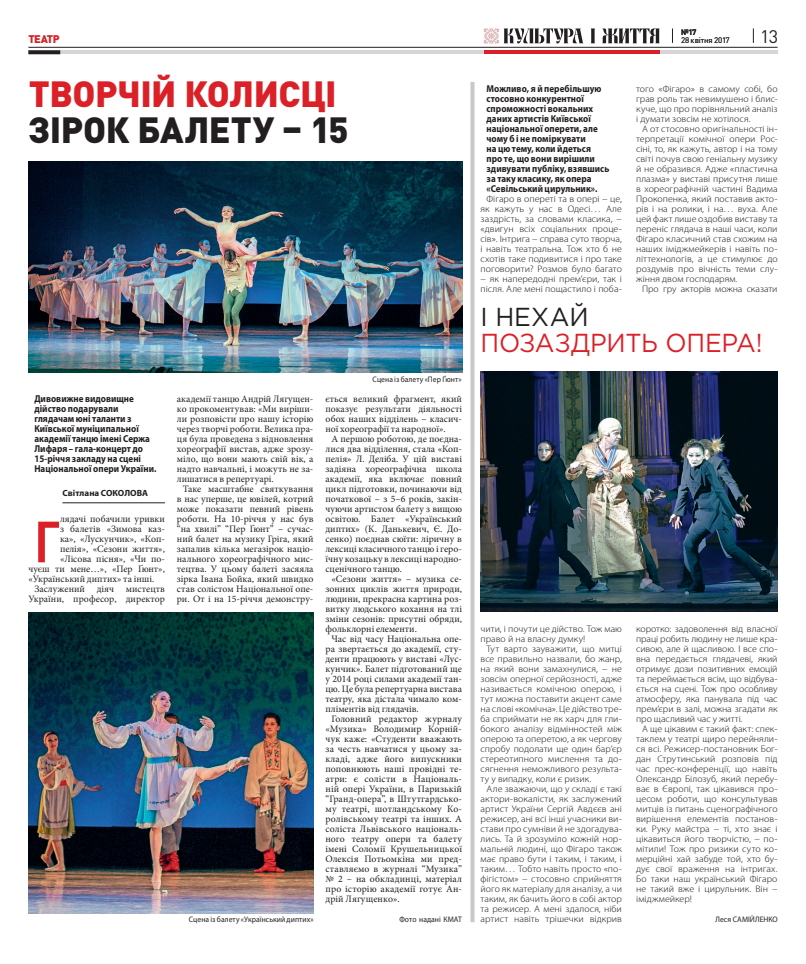
<style>
.page{position:relative;width:806px;height:964px;background:#fff}
.page>*{position:absolute;margin:0;border:0;box-sizing:border-box;transform-origin:0 0}
.BUKVICA{font:600 60.3px "Myriad Pro";color:#db2027;scale:.89 1}
.ZAGOLOVOK_1{font:900 36px/36px "DIN Pro";letter-spacing:-.015em;color:#db2027}
.PODZAGOLOVOK_2{font:26px/26px "Gotham Pro";letter-spacing:-.01em;color:#db2027;scale:.96 1}
.t1{font:18px "DIN Pro";color:#231f20}
.naz_Rubriki{font:900 11px "DIN Pro";letter-spacing:-.045em;color:#d62128}
.КЖ_текст_9_10___Bold{font:700 10px/10px "Myriad Pro";letter-spacing:.005em;color:#231f20;scale:.9 1}
.КЖ_текст_9_10{font:9.8px/10px "Minion Pro";color:#231f20;text-align:justify}
.BUKVICA-2{font:9.8px "Minion Pro";color:#231f20}
.KOLONKA_osn{font:300 semi-condensed 9.4px/10px "Myriad Pro";color:#231f20;text-align:justify;scale:1.16 1}
.КЖ_АВТОР_Верх{font:700 9px "Myriad Pro";letter-spacing:.005em;color:#231f20}
.КЖ_АВТОР_низ{font:8px "Myriad Pro";letter-spacing:.01em;color:#231f20;scale:.95 1}
.t2{font:8px/8px "DIN Pro";letter-spacing:-.01em;color:#231f20}
.s1{font-weight:700}
.s2{color:#231f20}
</style>
<div class="page">
<svg style="left:483px;top:28px;width:176px;height:16px"></svg>
<hr style="left:28px;top:47px;width:749px;height:1px;background:#231f20">
<svg style="left:752px;top:28px;width:1px;height:15px"></svg>
<svg style="left:672px;top:28px;width:1px;height:15px"></svg>
<hr style="left:28px;top:50px;width:749px;height:4px;background:#d4d5d4">
<hr style="left:483px;top:50px;width:176px;height:4px;background:#d62128">
<svg style="left:470px;top:82px;width:4px;height:840px;background:#cdced0"></svg>
<svg style="left:28px;top:50px;width:32px;height:4px"></svg>
<hr style="left:62px;top:503px;width:103px;height:1px;background:#231f20">
<img style="left:29px;top:162px;width:433px;height:210px">
<img style="left:480px;top:371px;width:296px;height:241px">
<img style="left:28px;top:613px;width:285px;height:300px">
<p class="t2" style="left:680px;top:28px;width:50px"><span class="s1">№17<br></span>28 квітня 2017</p>
<p class="naz_Rubriki" style="left:28px;top:32px;width:33px">ТЕАТР</p>
<h3 class="t1" style="left:759px;top:24px;width:19px">13</h3>
<p class="ZAGOLOVOK_1" style="left:29px;top:74px;width:321px">ТВОРЧІЙ КОЛИСЦІ<br><span class="s2">ЗІРОК БАЛЕТУ – 15</span></p>
<p class="КЖ_АВТОР_низ" style="left:372px;top:375px;width:95px">Сцена із балету «Пер Ґюнт»</p>
<p class="КЖ_текст_9_10___Bold" style="left:34px;top:394px;width:137px">Дивовижне видовищне дійство подарували глядачам юні таланти з<br>Київської муніципальної академії танцю імені Сержа<br>Лифаря – гала-концерт до<br>15-річчя закладу на сцені<br>Національної опери України.</p>
<p class="КЖ_АВТОР_Верх" style="left:62px;top:487px;width:87px">Світлана СОКОЛОВА</p>
<p class="BUKVICA" style="left:34px;top:504px;width:30px">Г</p>
<p class="BUKVICA-2" style="left:60px;top:513px;width:106px">лядачі побачили уривки</p>
<p class="BUKVICA-2" style="left:60px;top:523px;width:106px">з балетів «Зимова каз-</p>
<p class="BUKVICA-2" style="left:60px;top:533px;width:106px">ка», «Лускунчик», «Коп-</p>
<p class="BUKVICA-2" style="left:60px;top:543px;width:106px">пелія», «Сезони життя»,</p>
<p class="BUKVICA-2" style="left:60px;top:553px;width:106px">«Лісова пісня», «Чи по-</p>
<p class="BUKVICA-2" style="left:28px;top:563px;width:138px">чуєш ти мене…», «Пер Ґюнт»,</p>
<p class="BUKVICA-2" style="left:28px;top:573px;width:127px">«Український диптих» та інші.</p>
<p class="КЖ_текст_9_10" style="left:28px;top:584px;width:138px;text-align:right">Заслужений діяч мистецтв<br>України, професор, директор</p>
<p class="КЖ_текст_9_10" style="left:177px;top:394px;width:138px">академії танцю Андрій Лягущен&shy;ко прокоментував: «Ми виріши&shy;ли розповісти про нашу історію через творчі роботи. Велика пра&shy;ця була проведена з відновлення хореографії вистав, адже зрозу&shy;міло, що вони мають свій вік, а надто навчальні, і можуть не за&shy;лишатися в репертуарі.</p>
<p class="КЖ_текст_9_10" style="left:177px;top:484px;width:138px;text-indent:6px">Таке масштабне святкування в нас уперше, це ювілей, котрий може показати певний рівень роботи. На 10-річчя у нас був “на хвилі” “Пер Ґюнт” – сучас&shy;ний балет на музику Гріга, який запалив кілька мегазірок націо&shy;нального хореографічного мис&shy;тецтва. У цьому балеті засяяла зірка Івана Бойка, який швидко став солістом Національної опе&shy;ри. От і на 15-річчя демонстру-</p>
<p class="КЖ_АВТОР_низ" style="left:189px;top:915px;width:133px">Сцена із балету «Український диптих»</p>
<p class="КЖ_текст_9_10" style="left:325px;top:394px;width:138px">ється великий фрагмент, який показує результати діяльності обох наших відділень – класич&shy;ної хореографії та народної».</p>
<p class="КЖ_текст_9_10" style="left:325px;top:434px;width:138px;text-indent:6px">А першою роботою, де поєдна&shy;лися два відділення, стала «Коп&shy;пелія» Л. Деліба. У цій виставі задіяна хореографічна школа академії, яка включає повний цикл підготовки, починаючи від початкової – з 5–6 років, закін&shy;чуючи артистом балету з вищою освітою. Балет «Український диптих» (К. Данькевич, Є. До&shy;сенко) поєднав сюїти: ліричну в лексиці класичного танцю і геро&shy;їчну козацьку в лексиці народно&shy;сценічного танцю.</p>
<p class="КЖ_текст_9_10" style="left:325px;top:574px;width:138px;text-indent:6px">«Сезони життя» – музика се&shy;зонних циклів життя природи, людини, прекрасна картина роз&shy;витку людського кохання на тлі зміни сезонів: присутні обряди, фольклорні елементи.</p>
<p class="КЖ_текст_9_10" style="left:325px;top:634px;width:138px;text-indent:6px">Час від часу Національна опе&shy;ра звертається до академії, сту&shy;денти працюють у виставі «Лус&shy;кунчик». Балет підготований ще у 2014 році силами академії тан&shy;цю. Це була репертуарна вистава театру, яка дістала чимало ком&shy;пліментів від глядачів.</p>
<p class="КЖ_текст_9_10" style="left:325px;top:714px;width:138px;text-indent:6px">Головний редактор журналу «Музика» Володимир Корній&shy;чук каже: «Студенти вважають за честь навчатися у цьому за&shy;кладі, адже його випускники поповнюють наші провідні те&shy;атри: є солісти в Національ&shy;ній опері України, в Паризькій “Гранд-опера”, в Штутгардсько&shy;му театрі, шотландському Ко&shy;ролівському театрі та інших. А соліста Львівського національ&shy;ного театру опери та балету імені Соломії Крушельницької Олексія Потьомкіна ми пред&shy;ставляємо в журналі “Музика” № 2 – на обкладинці, матеріал про історію академії готує Ан&shy;дрій Лягущенко».</p>
<p class="КЖ_АВТОР_низ" style="left:399px;top:915px;width:67px">Фото надані КМАТ</p>
<p class="КЖ_текст_9_10___Bold" style="left:486px;top:84px;width:138px">Можливо, я й перебільшую стосовно конкурентної спроможності вокальних даних артистів Київської національної оперети, але чому б і не поміркувати<br>на цю тему, коли йдеться про те, що вони вирішили здивувати публіку, взявшись за таку класику, як опера «Севільський цирульник».</p>
<p class="KOLONKA_osn" style="left:480px;top:194px;width:123px;text-indent:6px">Фігаро в опереті та в опері – це, як кажуть у нас в Одесі… Але заздрість, за словами класика, – «двигун всіх соціальних проце&shy;сів». Інтрига – справа суто творча, і навіть театральна. Тож хто б не схотів таке подивитися і про таке поговорити? Розмов було багато</p>
<p class="KOLONKA_osn" style="left:480px;top:274px;width:123px">– як напередодні прем’єри, так і після. Але мені пощастило і поба-</p>
<p class="KOLONKA_osn" style="left:635px;top:84px;width:123px">того «Фігаро» в самому собі, бо грав роль так невимушено і блис&shy;куче, що про порівняльний аналіз і думати зовсім не хотілося.</p>
<p class="KOLONKA_osn" style="left:635px;top:124px;width:123px;text-indent:6px">А от стосовно оригінальності ін&shy;терпретації комічної опери Рос&shy;сіні, то, як кажуть, автор і на тому світі почув свою геніальну музику й не образився. Адже «пластична плазма» у виставі присутня лише в хореографічній частині Вадима Прокопенка, який поставив акто&shy;рів і на ролики, і на… вуха. Але цей факт лише оздобив виставу та переніс глядача в наші часи, коли Фігаро класичний став схожим на наших іміджмейкерів і навіть по&shy;літтехнологів, а це стимулює до роздумів про вічність теми слу&shy;жіння двом господарям.</p>
<p class="KOLONKA_osn" style="left:641px;top:284px;width:118px">Про гру акторів можна сказати</p>
<p class="PODZAGOLOVOK_2" style="left:480px;top:304px;width:295px"><span class="s2">І НЕХАЙ<br></span>ПОЗАЗДРИТЬ ОПЕРА!</p>
<p class="KOLONKA_osn" style="left:480px;top:624px;width:123px">чити, і почути це дійство. Тож маю право й на власну думку!</p>
<p class="KOLONKA_osn" style="left:480px;top:644px;width:123px;text-indent:6px">Тут варто зауважити, що митці все правильно назвали, бо жанр, на який вони замахнулися, – не зовсім оперної серйозності, адже називається комічною оперою, і тут можна поставити акцент саме на слові «комічна». Це дійство тре&shy;ба сприймати не як харч для гли&shy;бокого аналізу відмінностей між оперою та оперетою, а як чергову спробу подолати ще один бар’єр стереотипного мислення та до&shy;сягнення неможливого результа&shy;ту у випадку, коли є ризик.</p>
<p class="KOLONKA_osn" style="left:480px;top:784px;width:123px;text-indent:6px">Але зважаючи, що у складі є такі актори-вокалісти, як заслужений артист України Сергій Авдєєв ані режисер, ані всі інші учасники ви&shy;стави про сумніви й не здогадува&shy;лись. Та й зрозуміло кожній нор&shy;мальній людині, що Фігаро також має право бути і таким, і таким, і таким… Тобто навіть просто «по&shy;фігістом» – стосовно сприйняття його як матеріалу для аналізу, а чи таким, як бачить його в собі актор та режисер. А мені здалося, ніби артист навіть трішечки відкрив</p>
<p class="KOLONKA_osn" style="left:635px;top:624px;width:123px">коротко: задоволення від власної праці робить людину не лише кра&shy;сивою, але й щасливою. І все спо&shy;вна передається глядачеві, який отримує дози позитивних емоцій та переймається всім, що відбува&shy;ється на сцені. Тож про особливу атмосферу, яка панувала під час прем’єри в залі, можна згадати як про щасливий час у житті.</p>
<p class="KOLONKA_osn" style="left:635px;top:724px;width:123px;text-indent:6px">А ще цікавим є такий факт: спек&shy;таклем у театрі щиро перейняли&shy;ся всі. Режисер-постановник Бог&shy;дан Струтинський розповів під час прес-конференції, що навіть Олександр Білозуб, який перебу&shy;ває в Європі, так цікавився про&shy;цесом роботи, що консультував митців із питань сценографічного вирішення елементів постанов&shy;ки. Руку майстра – ті, хто знає і цікавиться його творчістю, – по&shy;мітили! Тож про ризики суто ко&shy;мерційні хай забуде той, хто бу&shy;дує свої враження на інтригах.<br>Бо таки наш український Фігаро не такий вже і цирульник. Він – іміджмейкер!</p>
<p class="КЖ_АВТОР_низ" style="left:715px;top:915px;width:67px">Леся САМІЙЛЕНКО</p>
</div>
